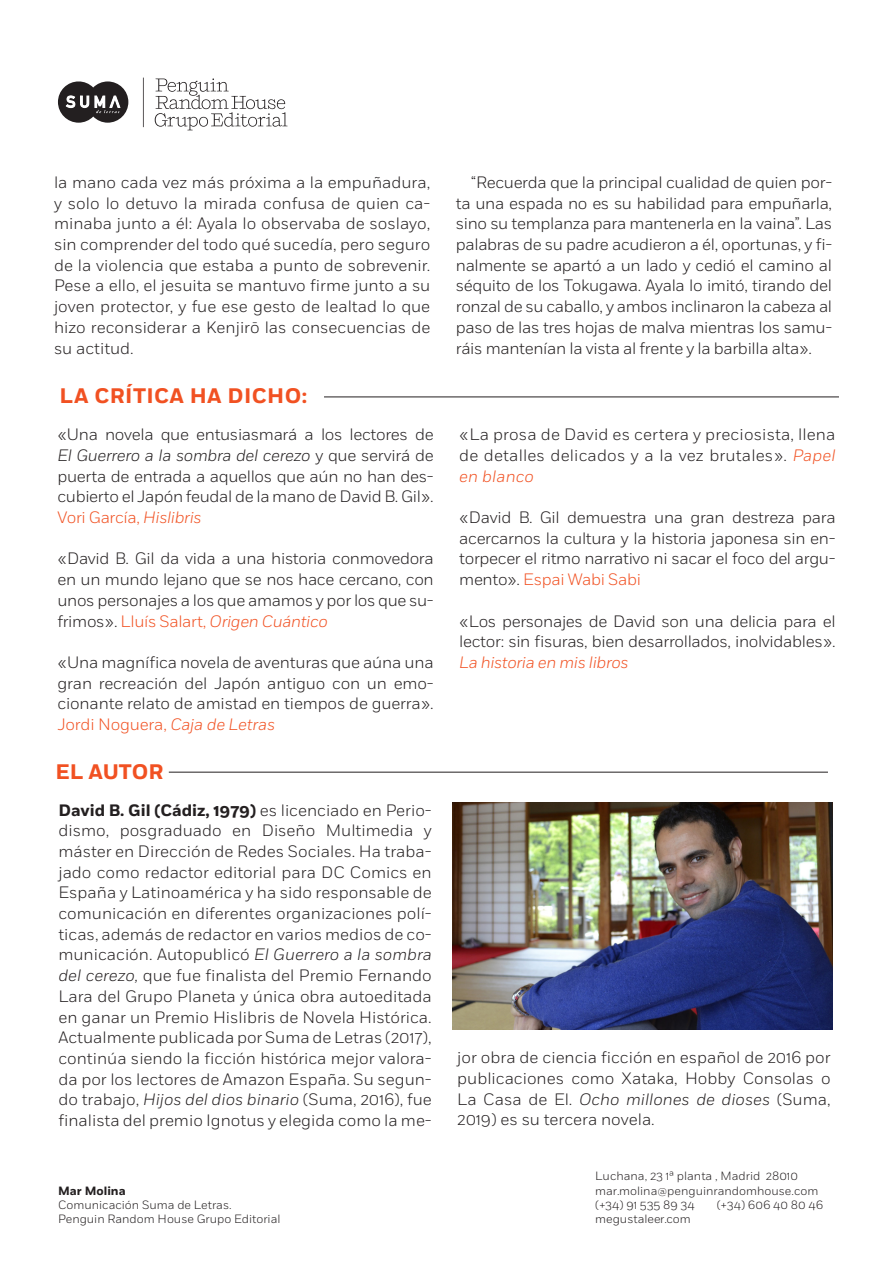
<style>
.page{position:relative;width:893px;height:1263px;background:#fff}
.page>*{position:absolute;margin:0;border:0;box-sizing:border-box;transform-origin:0 0}
.t1{font:700 21px "Fort";letter-spacing:.02em;color:#f15122}
.t2{font:300 16.5px/20.7px "Fort";letter-spacing:-.02em;color:#231f20;text-align:justify}
.t3{font:300 12px/14.4px "Fort";color:#231f20}
.t4{font:700 12px "Fort";color:#231f20}
.s1{font-style:italic}
.s2{color:#f15122}
.s3{font-style:italic;color:#f15122}
.s4{font-weight:700}
</style>
<div class="page">
<svg style="left:143px;top:78px;width:144px;height:52px"></svg>
<svg style="left:58px;top:81px;width:70px;height:42px"></svg>
<hr style="left:324px;top:396px;width:515px;height:1px;background:#231f20">
<hr style="left:169px;top:772px;width:659px;height:1px;background:#231f20">
<img style="left:452px;top:802px;width:380px;height:227px">
<p class="t2" style="left:54px;top:172px;width:378px">la mano cada vez más próxima a la empuñadura, y solo lo detuvo la mirada confusa de quien ca&shy;minaba junto a él: Ayala lo observaba de soslayo, sin comprender del todo qué sucedía, pero seguro de la violencia que estaba a punto de sobrevenir.<br>Pese a ello, el jesuita se mantuvo firme junto a su joven protector, y fue ese gesto de lealtad lo que hizo reconsiderar a Kenjirō las consecuencias de su actitud.</p>
<p class="t2" style="left:456px;top:172px;width:378px;text-indent:15px">“Recuerda que la principal cualidad de quien por&shy;ta una espada no es su habilidad para empuñarla, sino su templanza para mantenerla en la vaina”. Las palabras de su padre acudieron a él, oportunas, y fi&shy;nalmente se apartó a un lado y cedió el camino al séquito de los Tokugawa. Ayala lo imitó, tirando del ronzal de su caballo, y ambos inclinaron la cabeza al paso de las tres hojas de malva mientras los samu&shy;ráis mantenían la vista al frente y la barbilla alta».</p>
<p class="t1" style="left:59px;top:383px;width:249px">LA CRÍTICA HA DICHO:</p>
<p class="t2" style="left:57px;top:424px;width:378px">«Una novela que entusiasmará a los lectores de <span class="s1">El Guerrero a la sombra del cerezo</span> y que servirá de puerta de entrada a aquellos que aún no han des&shy;cubierto el Japón feudal de la mano de David B. Gil».<br><span class="s2">Vori García,</span> <span class="s3">Hislibris</span></p>
<p class="t2" style="left:57px;top:548px;width:378px">«David B. Gil da vida a una historia conmovedora en un mundo lejano que se nos hace cercano, con unos personajes a los que amamos y por los que su&shy;frimos». <span class="s2">Lluís Salart,</span> <span class="s3">Origen Cuántico</span></p>
<p class="t2" style="left:57px;top:652px;width:378px">«Una magnífica novela de aventuras que aúna una gran recreación del Japón antiguo con un emo&shy;cionante relato de amistad en tiempos de guerra».<br><span class="s2">Jordi Noguera,</span> <span class="s3">Caja de Letras</span></p>
<p class="t2" style="left:459px;top:424px;width:378px">«La prosa de David es certera y preciosista, llena de detalles delicados y a la vez brutales». <span class="s3">Papel en blanco</span></p>
<p class="t2" style="left:459px;top:507px;width:378px">«David B. Gil demuestra una gran destreza para acercarnos la cultura y la historia japonesa sin en&shy;torpecer el ritmo narrativo ni sacar el foco del argu&shy;mento». <span class="s2">Espai Wabi Sabi</span></p>
<p class="t2" style="left:459px;top:610px;width:378px">«Los personajes de David son una delicia para el lector: sin fisuras, bien desarrollados, inolvidables».<br><span class="s3">La historia en mis libros</span></p>
<p class="t1" style="left:56px;top:759px;width:109px">EL AUTOR</p>
<p class="t2" style="left:58px;top:799px;width:375px"><span class="s4">David B. Gil (Cádiz, 1979)</span> es licenciado en Perio&shy;dismo, posgraduado en Diseño Multimedia y máster en Dirección de Redes Sociales. Ha traba&shy;jado como redactor editorial para DC Comics en España y Latinoamérica y ha sido responsable de comunicación en diferentes organizaciones polí&shy;ticas, además de redactor en varios medios de co&shy;municación. Autopublicó <span class="s1">El Guerrero a la sombra del cerezo,</span> que fue finalista del Premio Fernando Lara del Grupo Planeta y única obra autoeditada en ganar un Premio Hislibris de Novela Histórica.<br>Actualmente publicada por Suma de Letras (2017), continúa siendo la ficción histórica mejor valora&shy;da por los lectores de Amazon España. Su segun&shy;do trabajo, <span class="s1">Hijos del dios binario</span> (Suma, 2016), fue finalista del premio Ignotus y elegida como la me-</p>
<p class="t4" style="left:58px;top:1183px;width:69px">Mar Molina</p>
<p class="t3" style="left:58px;top:1198px;width:175px">Comunicación Suma de Letras.</p>
<p class="t3" style="left:58px;top:1212px;width:224px">Penguin Random House Grupo Editorial</p>
<p class="t2" style="left:457px;top:1047px;width:375px">jor obra de ciencia ficción en español de 2016 por publicaciones como Xataka, Hobby Consolas o La Casa de El. <span class="s1">Ocho millones de dioses</span> (Suma, 2019) es su tercera novela.</p>
<p class="t3" style="left:595px;top:1169px;width:225px">Luchana, 23 1ª planta , Madrid 28010 mar.molina@penguinrandomhouse.com (+34) 91 535 89 34</p>
<p class="t3" style="left:717px;top:1197px;width:108px">(+34) 606 40 80 46</p>
<p class="t3" style="left:595px;top:1212px;width:97px">megustaleer.com</p>
</div>
